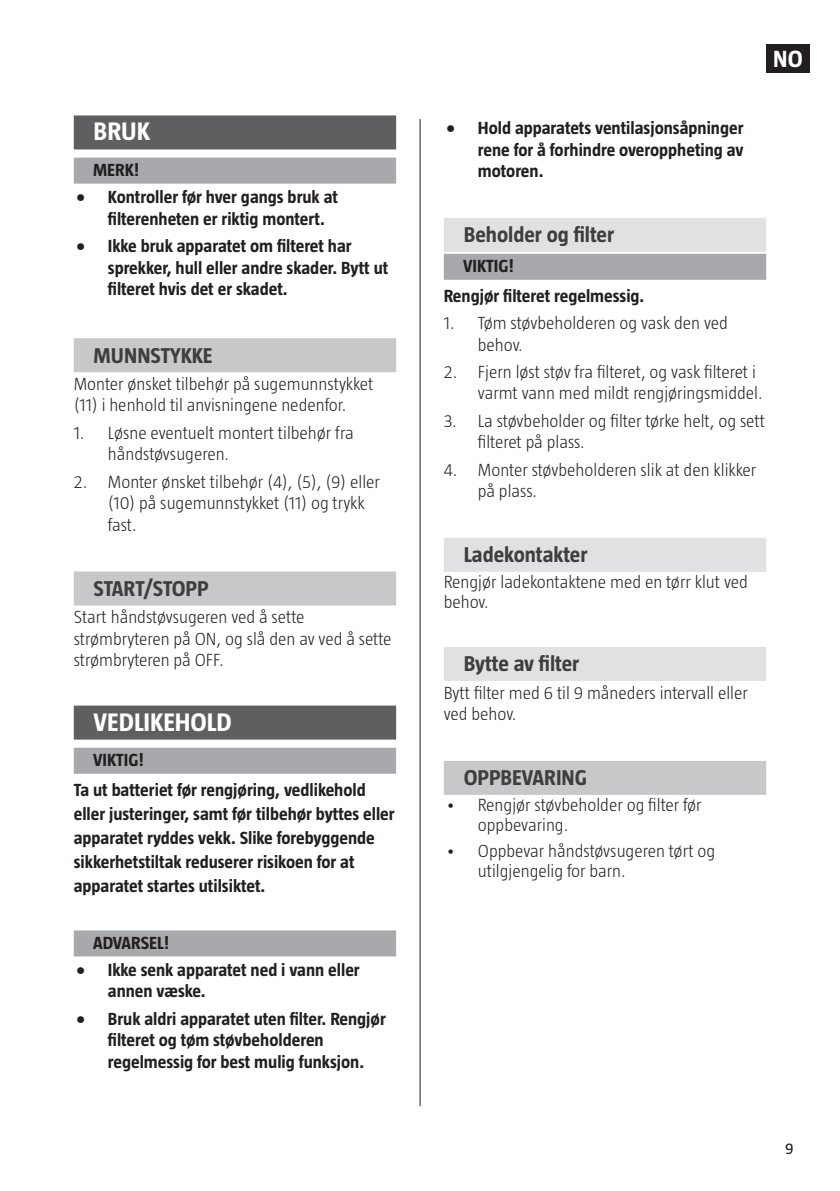
<style>
.page{position:relative;width:840px;height:1191px;background:#fff}
.page>*{position:absolute;margin:0;border:0;box-sizing:border-box;transform-origin:0 0}
.t1{font:700 26px "Taz";color:#fff}
.t2{font:700 24px "Taz";color:#fff}
.t3{font:700 22px "Taz";color:#3e3e3f}
.t4{font:300 18px/21.6px "Taz";color:#231f20}
.t5{font:700 18px/21.6px "Taz";color:#231f20}
.t6{font:16px "Taz";color:#231f20}
</style>
<div class="page">
<div style="left:765px;top:44px;width:43px;height:28px;background:#231f20"></div>
<hr style="left:419px;top:119px;width:1px;height:987px;background:#231f20">
<div style="left:443px;top:218px;width:322px;height:34px;background:#e0e1e3"></div>
<div style="left:443px;top:254px;width:322px;height:26px;background:#a8a9ad"></div>
<div style="left:443px;top:538px;width:322px;height:34px;background:#e0e1e3"></div>
<div style="left:443px;top:647px;width:322px;height:34px;background:#e0e1e3"></div>
<div style="left:443px;top:761px;width:322px;height:34px;background:#c7c8ca"></div>
<div style="left:74px;top:115px;width:322px;height:34px;background:#5f5f62"></div>
<div style="left:74px;top:158px;width:322px;height:26px;background:#a8a9ad"></div>
<div style="left:74px;top:338px;width:322px;height:34px;background:#c7c8ca"></div>
<div style="left:74px;top:571px;width:322px;height:34px;background:#c7c8ca"></div>
<div style="left:74px;top:705px;width:322px;height:34px;background:#5f5f62"></div>
<div style="left:74px;top:747px;width:322px;height:26px;background:#a8a9ad"></div>
<div style="left:74px;top:930px;width:322px;height:26px;background:#a8a9ad"></div>
<h1 class="t1" style="left:94px;top:117px;width:58px">BRUK</h1>
<p class="t5" style="left:93px;top:159px;width:48px">MERK!</p>
<p class="t5" style="left:108px;top:186px;width:231px;text-indent:-32px">• Kontroller før hver gangs bruk at filterenheten er riktig montert.</p>
<p class="t5" style="left:108px;top:235px;width:282px;text-indent:-32px">• Ikke bruk apparatet om filteret har sprekker, hull eller andre skader. Bytt ut filteret hvis det er skadet.</p>
<p class="t3" style="left:94px;top:343px;width:120px">MUNNSTYKKE</p>
<p class="t4" style="left:74px;top:373px;width:301px">Monter ønsket tilbehør på sugemunnstykket (11) i henhold til anvisningene nedenfor.</p>
<p class="t4" style="left:108px;top:421px;width:247px;text-indent:-34px">1. Løsne eventuelt montert tilbehør fra håndstøvsugeren.</p>
<p class="t4" style="left:108px;top:470px;width:273px;text-indent:-34px">2. Monter ønsket tilbehør (4), (5), (9) eller (10) på sugemunnstykket (11) og trykk fast.</p>
<p class="t3" style="left:94px;top:576px;width:116px">START/STOPP</p>
<p class="t4" style="left:74px;top:606px;width:319px">Start håndstøvsugeren ved å sette strømbryteren på ON, og slå den av ved å sette strømbryteren på OFF.</p>
<h1 class="t1" style="left:94px;top:707px;width:140px">VEDLIKEHOLD</h1>
<p class="t5" style="left:74px;top:745px;width:293px;line-height:29.6px;text-indent:19px">VIKTIG!<br>Ta ut batteriet før rengjøring, vedlikehold</p>
<p class="t5" style="left:74px;top:801px;width:322px;line-height:24px">eller justeringer, samt før tilbehør byttes eller apparatet ryddes vekk. Slike forebyggende sikkerhetstiltak reduserer risikoen for at apparatet startes utilsiktet.</p>
<p class="t5" style="left:93px;top:931px;width:78px">ADVARSEL!</p>
<p class="t5" style="left:108px;top:958px;width:253px;text-indent:-32px">• Ikke senk apparatet ned i vann eller annen væske.</p>
<p class="t5" style="left:108px;top:1007px;width:279px;text-indent:-32px">• Bruk aldri apparatet uten filter. Rengjør filteret og tøm støvbeholderen regelmessig for best mulig funksjon.</p>
<h2 class="t2" style="left:772px;top:45px;width:31px">NO</h2>
<p class="t5" style="left:477px;top:117px;width:267px;text-align:justify;text-indent:-32px">• Hold apparatets ventilasjonsåpninger rene for å forhindre overoppheting av motoren.</p>
<p class="t3" style="left:463px;top:222px;width:152px">Beholder og filter</p>
<p class="t5" style="left:443px;top:251px;width:202px;line-height:29.6px;text-indent:19px">VIKTIG!<br>Rengjør filteret regelmessig.</p>
<p class="t4" style="left:477px;top:312px;width:251px;text-indent:-34px">1. Tøm støvbeholderen og vask den ved behov.</p>
<p class="t4" style="left:477px;top:361px;width:286px;text-indent:-34px">2. Fjern løst støv fra filteret, og vask filteret i varmt vann med mildt rengjøringsmiddel.</p>
<p class="t4" style="left:477px;top:409px;width:288px;text-indent:-34px">3. La støvbeholder og filter tørke helt, og sett filteret på plass.</p>
<p class="t4" style="left:477px;top:458px;width:280px;text-indent:-34px">4. Monter støvbeholderen slik at den klikker på plass.</p>
<p class="t3" style="left:463px;top:542px;width:125px">Ladekontakter</p>
<p class="t4" style="left:443px;top:571px;width:305px;line-height:20px">Rengjør ladekontaktene med en tørr klut ved behov.</p>
<p class="t3" style="left:463px;top:651px;width:117px">Bytte av filter</p>
<p class="t4" style="left:443px;top:681px;width:305px">Bytt filter med 6 til 9 måneders intervall eller ved behov.</p>
<p class="t3" style="left:463px;top:765px;width:125px">OPPBEVARING</p>
<p class="t4" style="left:477px;top:794px;width:225px;line-height:20px;text-indent:-32px">• Rengjør støvbeholder og filter før oppbevaring.</p>
<p class="t4" style="left:477px;top:840px;width:239px;line-height:20px;text-indent:-32px">• Oppbevar håndstøvsugeren tørt og utilgjengelig for barn.</p>
<p class="t6" style="left:784px;top:1139px;width:10px">9</p>
</div>
